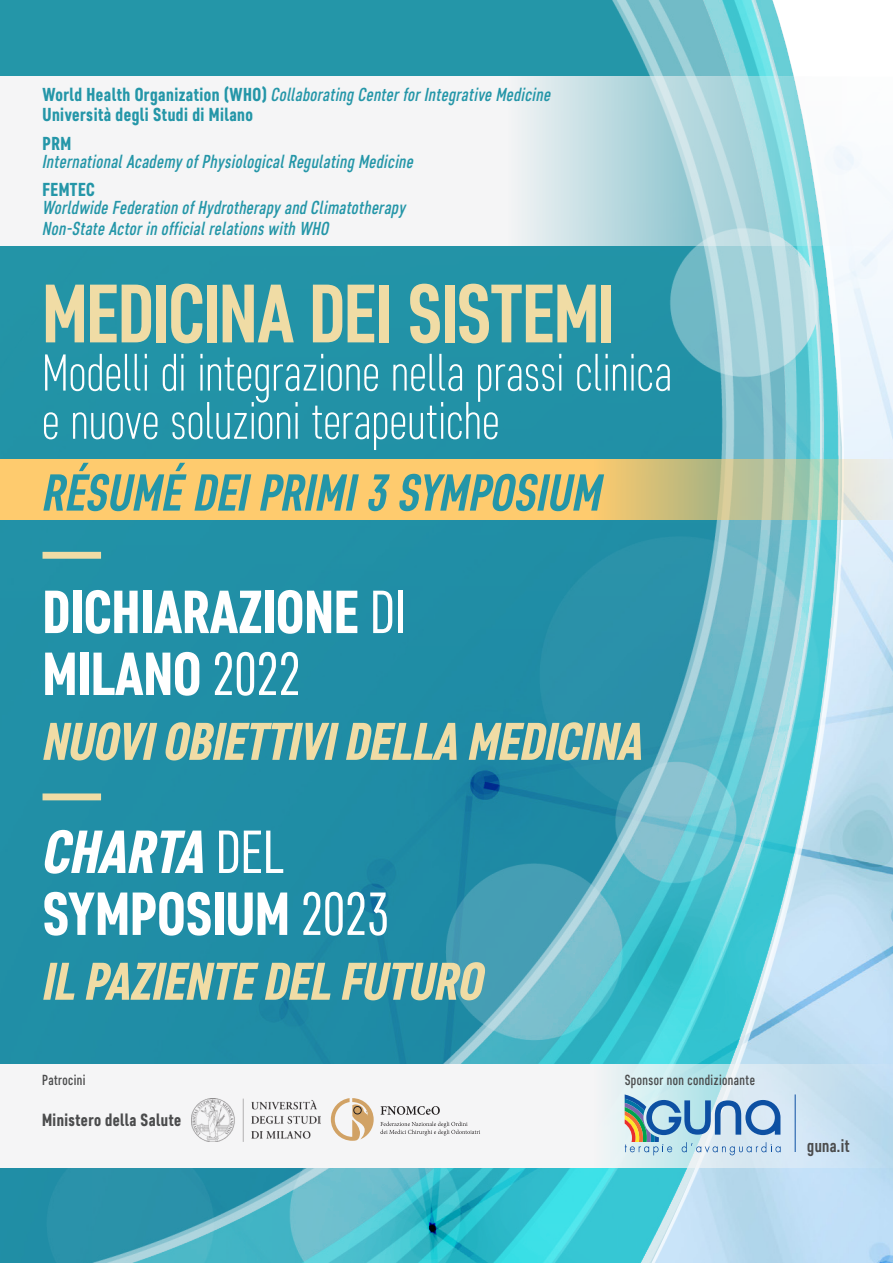
<style>
.page{position:relative;width:893px;height:1263px;background:#fff}
.page>*{position:absolute;margin:0;border:0;box-sizing:border-box;transform-origin:0 0}
.t1{font:700 82.5px "Core Sans D57 Cn";letter-spacing:-.015em;color:#f0dca5}
.t2{font:800 60.6px/61.9px "Core Sans D67 Cn";color:#fff}
.t3{font:italic 800 52.8px "Core Sans D67 Cn";color:#f0dca5}
.t4{font:italic 700 51.75px "Core Sans D57 Cn";letter-spacing:.01em;color:#2496a8}
.t5{font:300 51.6px/48.2px "Core Sans D27 Cn";letter-spacing:.005em;color:#fff}
.t6{font:italic 500 18.75px/20.9px "Core Sans D47 Cn";letter-spacing:.025em;color:#2496a8}
.t7{font:800 18.75px/28.3px "Core Sans D67 Cn";letter-spacing:.025em;color:#2496a8}
.t8{font:700 18px "Core Sans D57 Cn";letter-spacing:.02em;color:#4b4c4d}
.t9{font:800 17.55px "Core Sans D67 Cn";letter-spacing:.025em;color:#4b4c4d}
.t10{font:500 14.55px "Core Sans D47 Cn";letter-spacing:.03em;color:#4b4c4d}
.s1{font-family:"Core Sans D67 Cn";font-weight:800;font-style:normal}
.s2{font-family:"Core Sans D37 Cn";font-weight:400}
.s3{font-style:italic}
</style>
<div class="page">
<img style="left:844px;top:246px;width:49px;height:1017px">
<img style="left:0;top:0;width:843px;height:1263px">
<svg style="left:0;top:77px;width:893px;height:169px;fill:#f5f5f6"></svg>
<svg style="left:0;top:1064px;width:893px;height:103px;fill:#f5f5f6"></svg>
<svg style="left:625px;top:1094px;width:156px;height:61px"></svg>
<svg style="left:381px;top:1106px;width:59px;height:9px"></svg>
<svg style="left:380px;top:1121px;width:100px;height:14px"></svg>
<svg style="left:331px;top:1098px;width:43px;height:43px"></svg>
<div style="left:354px;top:1106px;width:7px;height:8px;border:1px solid #231f20;border-radius:50%"></div>
<img style="left:192px;top:1098px;width:128px;height:43px">
<hr style="left:795px;top:1094px;width:1px;height:58px;background:#0d50a3">
<svg style="left:0;top:459px;width:893px;height:61px;fill:#fecb6e"></svg>
<div style="left:43px;top:793px;width:58px;height:7px;background:#f0dca5"></div>
<div style="left:43px;top:552px;width:58px;height:7px;background:#f0dca5"></div>
<p class="t6" style="left:43px;top:84px;width:509px"><span class="s1">World Health Organization (WHO)</span> Collaborating Center for Integrative Medicine</p>
<p class="t7" style="left:43px;top:100px;width:212px">Università degli Studi di Milano<br>PRM</p>
<p class="t6" style="left:43px;top:151px;width:372px">International Academy of Physiological Regulating Medicine</p>
<p class="t7" style="left:43px;top:175px;width:54px">FEMTEC</p>
<p class="t6" style="left:43px;top:197px;width:365px">Worldwide Federation of Hydrotherapy and Climatotherapy<br>Non-State Actor in official relations with WHO</p>
<h1 class="t1" style="left:42px;top:263px;width:574px">MEDICINA DEI SISTEMI</h1>
<h3 class="t5" style="left:42px;top:348px;width:632px">Modelli di integrazione nella prassi clinica e nuove soluzioni terapeutiche</h3>
<h3 class="t4" style="left:43px;top:461px;width:560px">RÉSUMÉ DEI PRIMI 3 SYMPOSIUM</h3>
<h2 class="t2" style="left:43px;top:580px;width:364px">DICHIARAZIONE <span class="s2">DI<br></span>MILANO <span class="s2">2022</span></h2>
<h3 class="t3" style="left:43px;top:709px;width:602px">NUOVI OBIETTIVI DELLA MEDICINA</h3>
<h2 class="t2" style="left:43px;top:820px;width:348px"><span class="s3">CHARTA</span> <span class="s2">DEL<br></span>SYMPOSIUM <span class="s2">2023</span></h2>
<h3 class="t3" style="left:43px;top:949px;width:442px">IL PAZIENTE DEL FUTURO</h3>
<p class="t10" style="left:42px;top:1070px;width:45px">Patrocini</p>
<p class="t10" style="left:625px;top:1070px;width:132px">Sponsor non condizionante</p>
<p class="t9" style="left:42px;top:1109px;width:141px">Ministero della Salute</p>
<p class="t8" style="left:807px;top:1135px;width:44px">guna.it</p>
</div>
